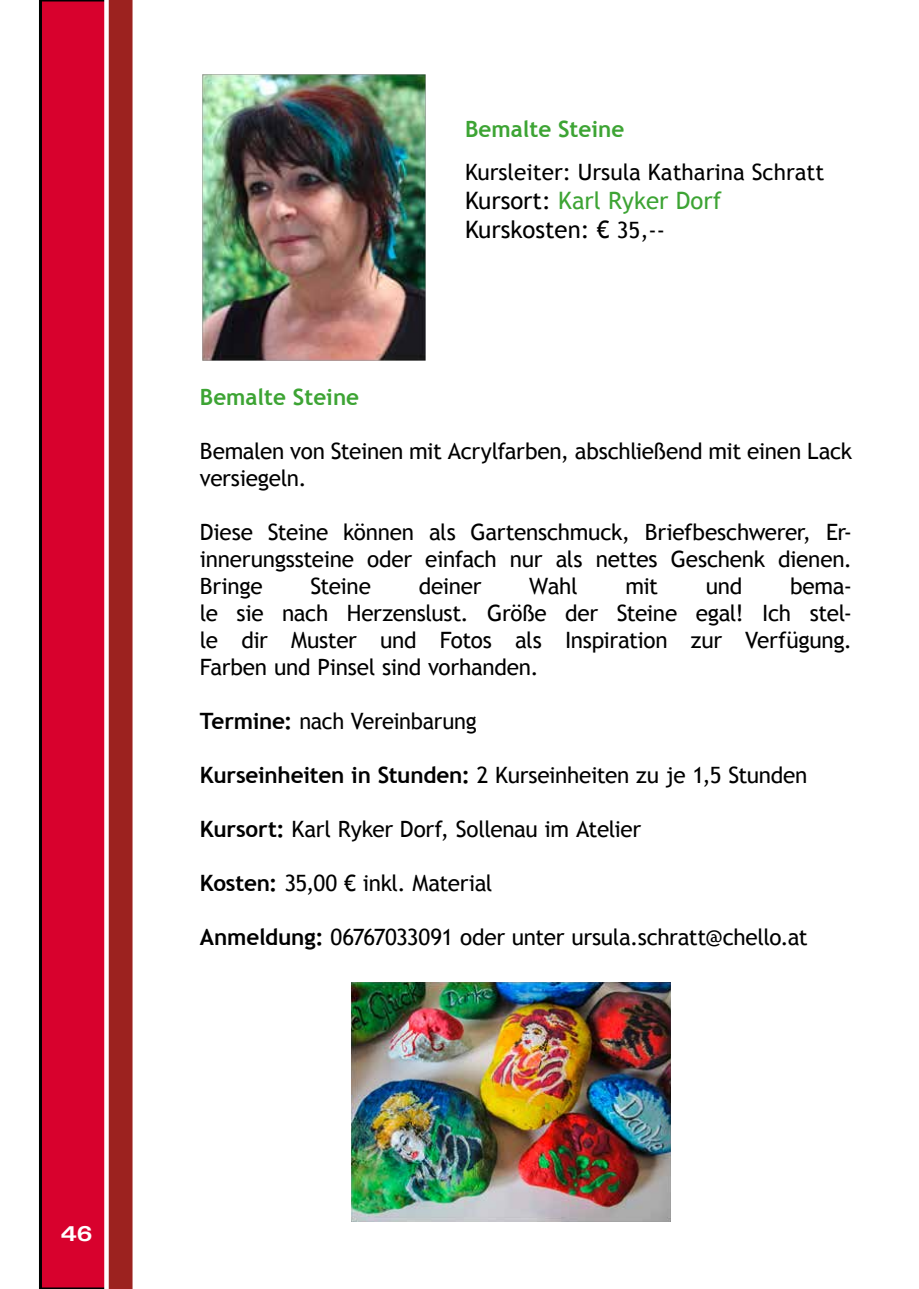
<style>
.page{position:relative;width:919px;height:1289px;background:#fff}
.page>*{position:absolute;margin:0;border:0;box-sizing:border-box;transform-origin:0 0}
.t1{font:24px/28.8px "Trebuchet MS";color:#000}
.t2{font:22.5px/27px "Trebuchet MS";letter-spacing:-.015em;color:#000;text-align:justify}
.t3{font:700 22.5px "Trebuchet MS";color:#3da434}
.t4{font:700 expanded 21px "Univers";color:#fff}
.s1{color:#3da434}
.s2{font-size:22.5px}
.s3{font-weight:700}
</style>
<div class="page">
<svg style="left:39px;top:0;width:65px;height:1288px;background:#c70029"></svg>
<svg style="left:104px;top:0;width:29px;height:1288px;background:#ad4745"></svg>
<img style="left:351px;top:982px;width:319px;height:240px">
<img style="left:202px;top:74px;width:223px;height:287px">
<p class="t3" style="left:465px;top:115px;width:161px">Bemalte Steine</p>
<p class="t2" style="left:465px;top:159px;width:361px">Kursleiter: Ursula Katharina Schratt</p>
<p class="t1" style="left:465px;top:186px;width:258px">Kursort: <span class="s1">Karl Ryker Dorf<br></span>Kurskosten: € <span class="s2">35,--</span></p>
<p class="t3" style="left:200px;top:383px;width:161px">Bemalte Steine</p>
<p class="t2" style="left:200px;top:437px;width:653px">Bemalen von Steinen mit Acrylfarben, abschließend mit einen Lack versiegeln.</p>
<p class="t2" style="left:200px;top:518px;width:653px">Diese Steine können als Gartenschmuck, Briefbeschwerer, Er&shy;innerungssteine oder einfach nur als nettes Geschenk dienen.<br>Bringe</p>
<p class="t2" style="left:200px;top:572px;width:653px;text-indent:590px">bema&shy;le sie nach Herzenslust. Größe der Steine egal! Ich stel&shy;le dir Muster und Fotos als Inspiration zur Verfügung.<br>Farben und Pinsel sind vorhanden.</p>
<p class="t2" style="left:200px;top:707px;width:278px"><span class="s3">Termine:</span> nach Vereinbarung</p>
<p class="t2" style="left:200px;top:761px;width:609px"><span class="s3">Kurseinheiten in Stunden:</span> 2 Kurseinheiten zu je 1,5 Stunden</p>
<p class="t2" style="left:200px;top:815px;width:442px"><span class="s3">Kursort:</span> Karl Ryker Dorf, Sollenau im Atelier</p>
<p class="t2" style="left:200px;top:869px;width:294px"><span class="s3">Kosten:</span> 35,00 € inkl. Material</p>
<p class="t2" style="left:200px;top:923px;width:609px"><span class="s3">Anmeldung:</span> 06767033091 oder unter ursula.schratt@chello.at</p>
<p class="t2" style="left:310px;top:572px;width:62px">Steine</p>
<p class="t2" style="left:418px;top:572px;width:64px">deiner</p>
<p class="t2" style="left:529px;top:572px;width:50px">Wahl</p>
<p class="t2" style="left:625px;top:572px;width:34px">mit</p>
<p class="t2" style="left:705px;top:572px;width:38px">und</p>
<p class="t4" style="left:61px;top:1221px;width:33px">46</p>
</div>
